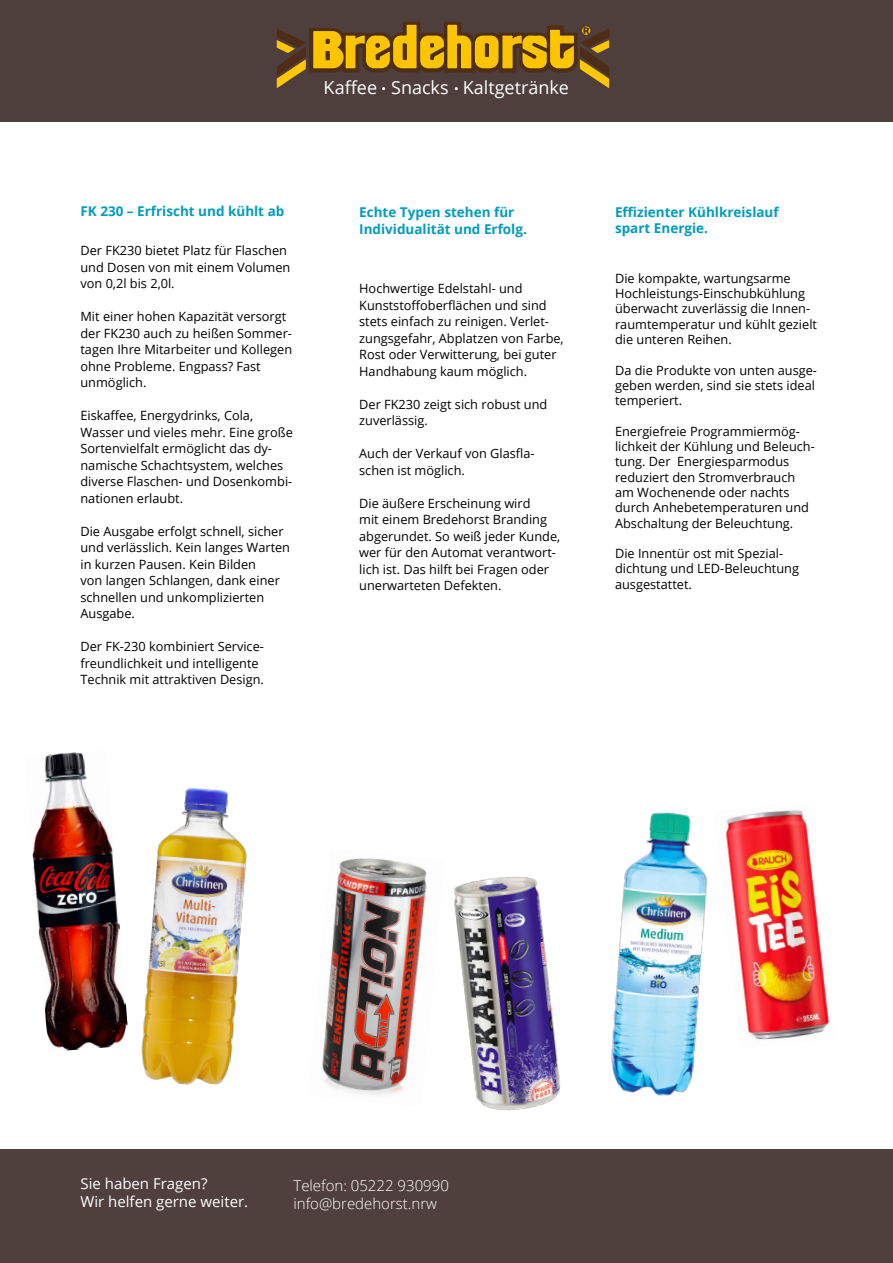
<style>
.page{position:relative;width:893px;height:1263px;background:#fff}
.page>*{position:absolute;margin:0;border:0;box-sizing:border-box;transform-origin:0 0}
.t1{font:18px "Open Sans";color:#fff}
.t2{font:300 15px/18px "Open Sans";color:#fff}
.t3{font:15px/18px "Open Sans";color:#fff}
.t4{font:700 13.5px/16.2px "Open Sans";color:#009cbd}
.t5{font:12.75px/16.5px "Open Sans";color:#000}
</style>
<div class="page">
<div style="left:0;top:1149px;width:893px;height:114px;background:#4f403d"></div>
<img style="left:322px;top:858px;width:101px;height:237px">
<img style="left:32px;top:752px;width:96px;height:299px">
<img style="left:141px;top:787px;width:106px;height:298px">
<img style="left:375px;top:869px;width:185px;height:242px">
<img style="left:725px;top:810px;width:104px;height:230px">
<img style="left:611px;top:812px;width:97px;height:284px">
<div style="left:0;top:0;width:893px;height:121px;background:#4e3f3c"></div>
<svg style="left:277px;top:22px;width:332px;height:68px"></svg>
<h1 class="t1" style="left:324px;top:75px;width:247px">Kaffee Snacks Kaltgetränke</h1>
<p class="t4" style="left:80px;top:203px;width:205px">FK 230 – Erfrischt und kühlt ab</p>
<p class="t5" style="left:80px;top:242px;width:212px">Der FK230 bietet Platz für Flaschen und Dosen von mit einem Volumen von 0,2l bis 2,0l.</p>
<p class="t5" style="left:80px;top:308px;width:213px">Mit einer hohen Kapazität versorgt der FK230 auch zu heißen Sommer&shy;tagen Ihre Mitarbeiter und Kollegen ohne Probleme. Engpass? Fast unmöglich.</p>
<p class="t5" style="left:80px;top:407px;width:214px">Eiskaffee, Energydrinks, Cola,<br>Wasser und vieles mehr. Eine große<br>Sortenvielfalt ermöglicht das dy&shy;namische Schachtsystem, welches diverse Flaschen- und Dosenkombi&shy;nationen erlaubt.</p>
<p class="t5" style="left:80px;top:522px;width:211px">Die Ausgabe erfolgt schnell, sicher und verlässlich. Kein langes Warten in kurzen Pausen. Kein Bilden<br>von langen Schlangen, dank einer schnellen und unkomplizierten<br>Ausgabe.</p>
<p class="t5" style="left:80px;top:638px;width:185px">Der FK-230 kombiniert Service&shy;freundlichkeit und intelligente<br>Technik mit attraktiven Design.</p>
<p class="t4" style="left:359px;top:204px;width:169px">Echte Typen stehen für<br>Individualität und Erfolg.</p>
<p class="t5" style="left:359px;top:280px;width:206px">Hochwertige Edelstahl- und<br>Kunststoffoberflächen und sind stets einfach zu reinigen. Verlet&shy;zungsgefahr, Abplatzen von Farbe,<br>Rost oder Verwitterung, bei guter<br>Handhabung kaum möglich.</p>
<p class="t5" style="left:359px;top:396px;width:190px">Der FK230 zeigt sich robust und zuverlässig.</p>
<p class="t5" style="left:359px;top:445px;width:177px">Auch der Verkauf von Glasfla&shy;schen ist möglich.</p>
<p class="t5" style="left:359px;top:495px;width:203px">Die äußere Erscheinung wird<br>mit einem Bredehorst Branding abgerundet. So weiß jeder Kunde, wer für den Automat verantwort&shy;lich ist. Das hilft bei Fragen oder unerwarteten Defekten.</p>
<p class="t4" style="left:615px;top:204px;width:165px">Effizienter Kühlkreislauf spart Energie.</p>
<p class="t5" style="left:615px;top:270px;width:203px;line-height:15.3px">Die kompakte, wartungsarme<br>Hochleistungs-Einschubkühlung überwacht zuverlässig die Innen&shy;raumtemperatur und kühlt gezielt die unteren Reihen.</p>
<p class="t5" style="left:615px;top:362px;width:203px;line-height:15.3px">Da die Produkte von unten ausge&shy;geben werden, sind sie stets ideal temperiert.</p>
<p class="t5" style="left:615px;top:423px;width:201px;line-height:15.3px">Energiefreie Programmiermög&shy;lichkeit der Kühlung und Beleuch&shy;tung. Der Energiesparmodus reduziert den Stromverbrauch am Wochenende oder nachts durch Anhebetemperaturen und<br>Abschaltung der Beleuchtung.</p>
<p class="t5" style="left:615px;top:546px;width:185px;line-height:15.3px">Die Innentür ost mit Spezial&shy;dichtung und LED-Beleuchtung ausgestattet.</p>
<p class="t3" style="left:80px;top:1174px;width:169px">Sie haben Fragen?<br>Wir helfen gerne weiter.</p>
<p class="t2" style="left:293px;top:1176px;width:157px">Telefon: 05222 930990 info@bredehorst.nrw</p>
</div>
